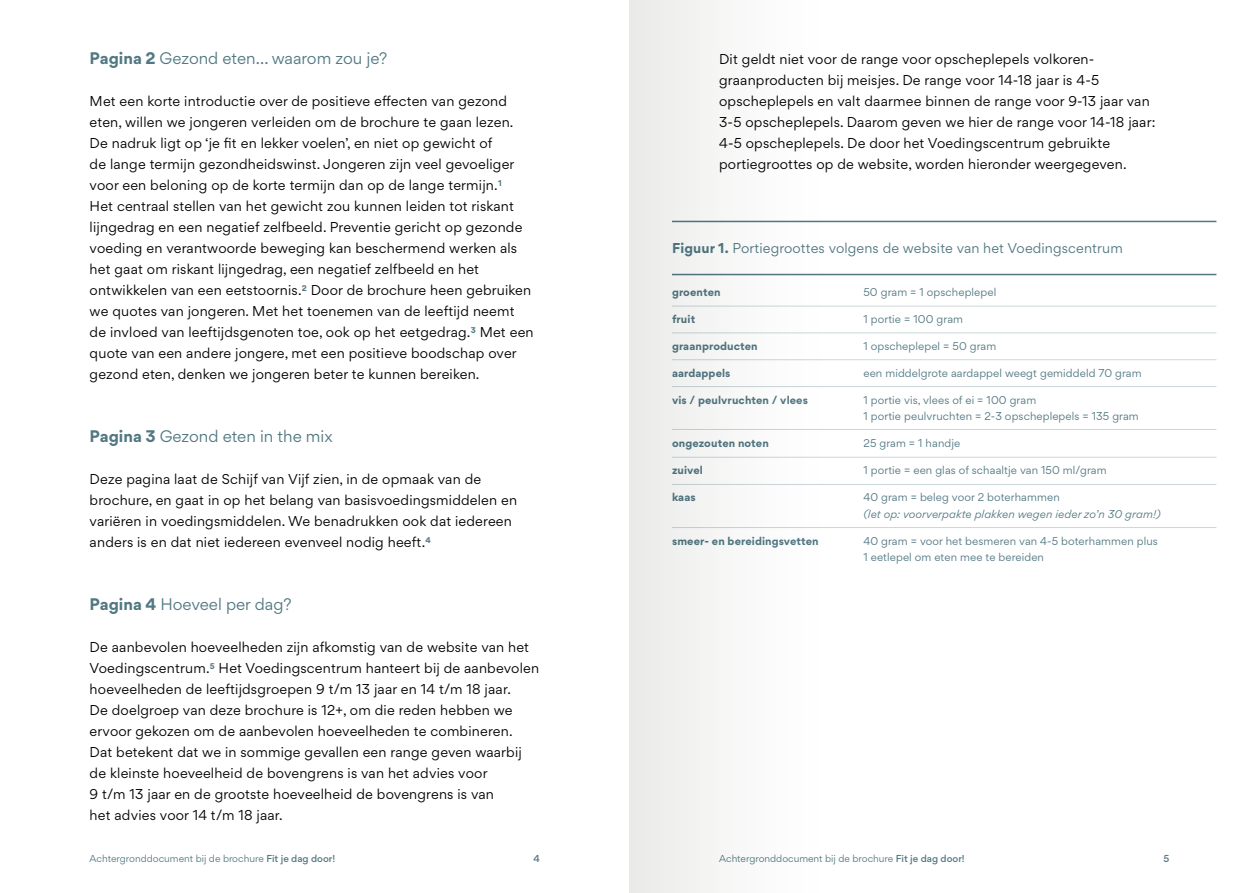
<style>
.page{position:relative;width:1259px;height:893px;background:#fff}
.page>*{position:absolute;margin:0;border:0;box-sizing:border-box;transform-origin:0 0}
.Bodykop{font:15px "Gordita";color:#527883}
.Body{font:12.75px/21px "Gordita";letter-spacing:.015em;color:#000}
.t1{font:12.75px "Gordita";letter-spacing:.01em;color:#527883}
.t2{font:10.2px "Gordita";letter-spacing:.01em;color:#527883}
.t3{font:700 10.2px "Gordita";letter-spacing:.01em;color:#527883}
.t4{font:italic 10.2px "Gordita";letter-spacing:.01em;color:#527883}
.t5{font:9px "Gordita";color:#527883}
.t6{font:500 9px "Gordita";color:#527883}
.s1{font-weight:700}
.s2{font-weight:500}
</style>
<div class="page">
<hr style="left:672px;top:274px;width:544px;height:1px;background:#527883">
<hr style="left:672px;top:306px;width:544px;height:1px;background:#527883">
<hr style="left:672px;top:333px;width:544px;height:1px;background:#527883">
<hr style="left:672px;top:359px;width:544px;height:1px;background:#527883">
<hr style="left:672px;top:386px;width:544px;height:1px;background:#527883">
<hr style="left:672px;top:429px;width:544px;height:1px;background:#527883">
<hr style="left:672px;top:457px;width:544px;height:1px;background:#527883">
<hr style="left:672px;top:484px;width:544px;height:1px;background:#527883">
<hr style="left:672px;top:527px;width:544px;height:1px;background:#527883">
<hr style="left:672px;top:221px;width:544px;height:1px;background:#527883">
<div style="left:629px;top:0;width:197px;height:892px;background:#f6f6f6"></div>
<p class="Bodykop" style="left:90px;top:48px;width:299px"><span class="s1">Pagina 2</span> Gezond eten… waarom zou je?</p>
<p class="Body" style="left:90px;top:91px;width:445px">Met een korte introductie over de positieve effecten van gezond eten, willen we jongeren verleiden om de brochure te gaan lezen.<br>De nadruk ligt op ‘je fit en lekker voelen’, en niet op gewicht of<br>de lange termijn gezondheidswinst. Jongeren zijn veel gevoeliger voor een beloning op de korte termijn dan op de lange termijn.<sup>1<br></sup>Het centraal stellen van het gewicht zou kunnen leiden tot riskant lijngedrag en een negatief zelfbeeld. Preventie gericht op gezonde voeding en verantwoorde beweging kan beschermend werken als het gaat om riskant lijngedrag, een negatief zelfbeeld en het ontwikkelen van een eetstoornis.<sup>2</sup> Door de brochure heen gebruiken we quotes van jongeren. Met het toenemen van de leeftijd neemt de invloed van leeftijdsgenoten toe, ook op het eetgedrag.<sup>3</sup> Met een quote van een andere jongere, met een positieve boodschap over gezond eten, denken we jongeren beter te kunnen bereiken.</p>
<p class="Bodykop" style="left:90px;top:426px;width:244px"><span class="s1">Pagina 3</span> Gezond eten in the mix</p>
<p class="Body" style="left:90px;top:469px;width:429px">Deze pagina laat de Schijf van Vijf zien, in de opmaak van de brochure, en gaat in op het belang van basisvoedingsmiddelen en variëren in voedingsmiddelen. We benadrukken ook dat iedereen anders is en dat niet iedereen evenveel nodig heeft.<sup>4</sup></p>
<p class="Bodykop" style="left:90px;top:594px;width:203px"><span class="s1">Pagina 4</span> Hoeveel per dag?</p>
<p class="Body" style="left:90px;top:637px;width:451px">De aanbevolen hoeveelheden zijn afkomstig van de website van het Voedingscentrum.<sup>5</sup> Het Voedingscentrum hanteert bij de aanbevolen hoeveelheden de leeftijdsgroepen 9 t/m 13 jaar en 14 t/m 18 jaar.<br>De doelgroep van deze brochure is 12+, om die reden hebben we ervoor gekozen om de aanbevolen hoeveelheden te combineren.<br>Dat betekent dat we in sommige gevallen een range geven waarbij de kleinste hoeveelheid de bovengrens is van het advies voor<br>9 t/m 13 jaar en de grootste hoeveelheid de bovengrens is van<br>het advies voor 14 t/m 18 jaar.</p>
<p class="Body" style="left:719px;top:49px;width:438px">Dit geldt niet voor de range voor opscheplepels volkoren&shy;graanproducten bij meisjes. De range voor 14-18 jaar is 4-5 opscheplepels en valt daarmee binnen de range voor 9-13 jaar van 3-5 opscheplepels. Daarom geven we hier de range voor 14-18 jaar:<br>4-5 opscheplepels. De door het Voedingscentrum gebruikte portiegroottes op de website, worden hieronder weergegeven.</p>
<p class="t1" style="left:672px;top:239px;width:452px"><span class="s1">Figuur 1.</span> Portiegroottes volgens de website van het Voedingscentrum</p>
<p class="t3" style="left:672px;top:283px;width:50px">groenten</p>
<p class="t2" style="left:863px;top:284px;width:134px">50 gram = 1 opscheplepel</p>
<p class="t3" style="left:672px;top:310px;width:25px">fruit</p>
<p class="t2" style="left:863px;top:311px;width:101px">1 portie = 100 gram</p>
<p class="t3" style="left:672px;top:337px;width:87px">graanproducten</p>
<p class="t2" style="left:863px;top:338px;width:134px">1 opscheplepel = 50 gram</p>
<p class="t3" style="left:672px;top:364px;width:60px">aardappels</p>
<p class="t2" style="left:863px;top:365px;width:280px">een middelgrote aardappel weegt gemiddeld 70 gram</p>
<p class="t3" style="left:672px;top:391px;width:137px">vis / peulvruchten / vlees</p>
<p class="t2" style="left:863px;top:392px;width:174px">1 portie vis, vlees of ei = 100 gram</p>
<p class="t2" style="left:863px;top:409px;width:277px">1 portie peulvruchten = 2-3 opscheplepels = 135 gram</p>
<p class="t3" style="left:672px;top:435px;width:98px">ongezouten noten</p>
<p class="t2" style="left:863px;top:436px;width:98px">25 gram = 1 handje</p>
<p class="t3" style="left:672px;top:462px;width:32px">zuivel</p>
<p class="t2" style="left:863px;top:463px;width:245px">1 portie = een glas of schaaltje van 150 ml/gram</p>
<p class="t3" style="left:672px;top:489px;width:25px">kaas</p>
<p class="t2" style="left:863px;top:490px;width:198px">40 gram = beleg voor 2 boterhammen</p>
<p class="t4" style="left:863px;top:506px;width:298px">(let op: voorverpakte plakken wegen ieder zo’n 30 gram!)</p>
<p class="t3" style="left:672px;top:532px;width:148px">smeer- en bereidingsvetten</p>
<p class="t2" style="left:863px;top:533px;width:296px">40 gram = voor het besmeren van 4-5 boterhammen plus</p>
<p class="t2" style="left:863px;top:550px;width:182px">1 eetlepel om eten mee te bereiden</p>
<p class="t5" style="left:90px;top:852px;width:247px">Achtergronddocument bij de brochure <span class="s2">Fit je dag door!</span></p>
<p class="t5" style="left:719px;top:852px;width:247px">Achtergronddocument bij de brochure <span class="s2">Fit je dag door!</span></p>
<p class="t6" style="left:533px;top:852px;width:8px">4</p>
<p class="t6" style="left:1163px;top:852px;width:7px">5</p>
</div>
